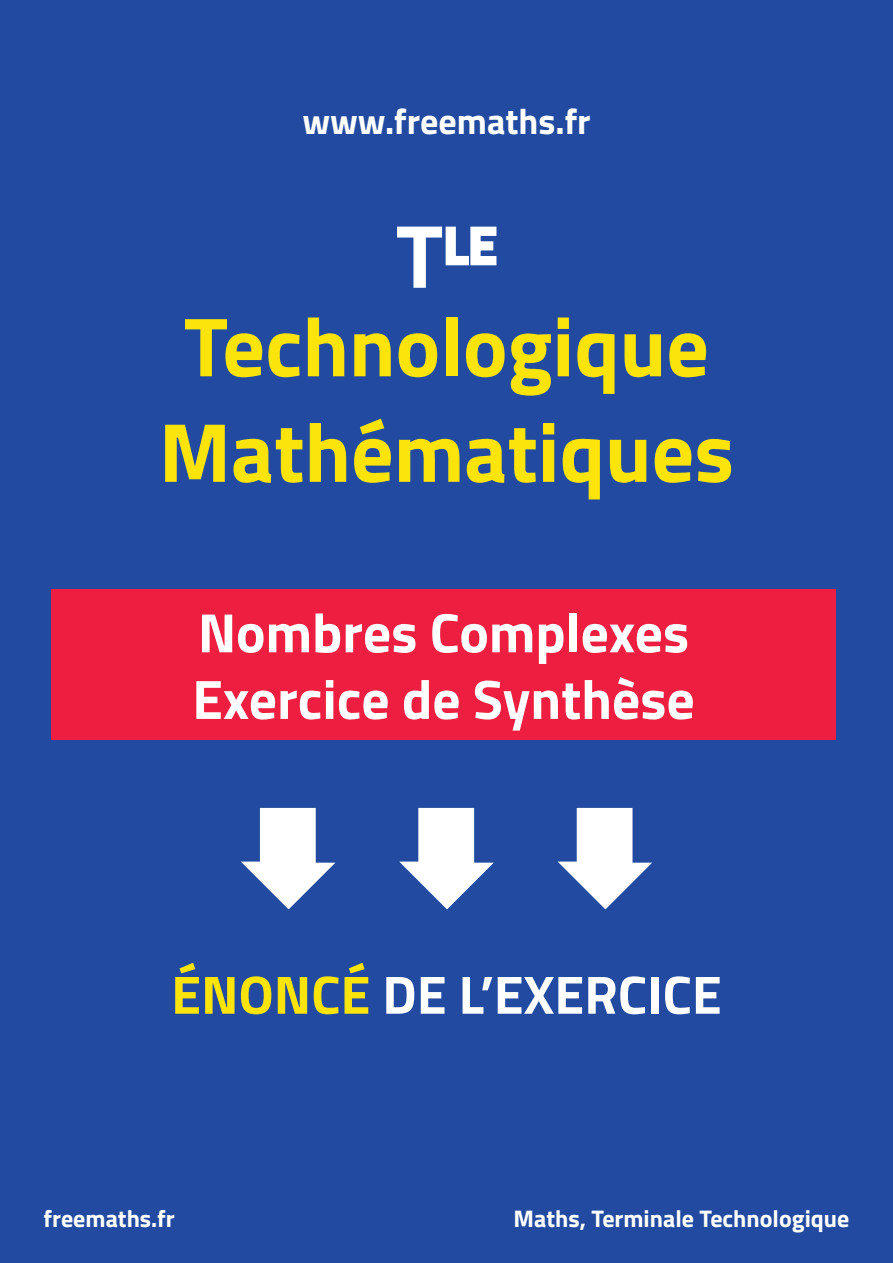
<style>
.page{position:relative;width:893px;height:1263px;background:#214aa0}
.page>*{position:absolute;margin:0;border:0;box-sizing:border-box;transform-origin:0 0}
.t1{font:700 84px/105.4px "Titillium";color:#fbe30c}
.t2{font:700 55.5px "Titillium";color:#fff}
.t3{font:700 54px "Titillium";color:#fff}
.t4{font:700 52.5px "Titillium";color:#fff}
.t5{font:700 36px "Titillium";color:#fff}
.t6{font:700 24px "Titillium";color:#fff}
.s1{font-size:90px}
.s2{color:#fbe30c}
</style>
<div class="page">
<svg style="left:445px;top:226px;width:52px;height:40px"></svg>
<svg style="left:241px;top:808px;width:94px;height:101px"></svg>
<svg style="left:399px;top:808px;width:95px;height:101px"></svg>
<svg style="left:558px;top:808px;width:94px;height:101px"></svg>
<div style="left:51px;top:589px;width:785px;height:151px;background:#ed1e40"></div>
<h3 class="t5" style="left:302px;top:94px;width:290px">www.freemaths.fr</h3>
<h3 class="t4" style="left:396px;top:205px;width:103px"><span class="s1">T</span>LE</h3>
<h1 class="t1" style="left:159px;top:290px;width:577px">Technologique<br>Mathématiques</h1>
<p class="t2" style="left:198px;top:590px;width:493px">Nombres Complexes</p>
<p class="t2" style="left:192px;top:657px;width:504px">Exercice de Synthèse</p>
<h3 class="t3" style="left:171px;top:953px;width:552px"><span class="s2">ÉNONCÉ</span> DE L’EXERCICE</h3>
<p class="t6" style="left:44px;top:1200px;width:133px">freemaths.fr</p>
<p class="t6" style="left:514px;top:1200px;width:337px">Maths, Terminale Technologique</p>
</div>
